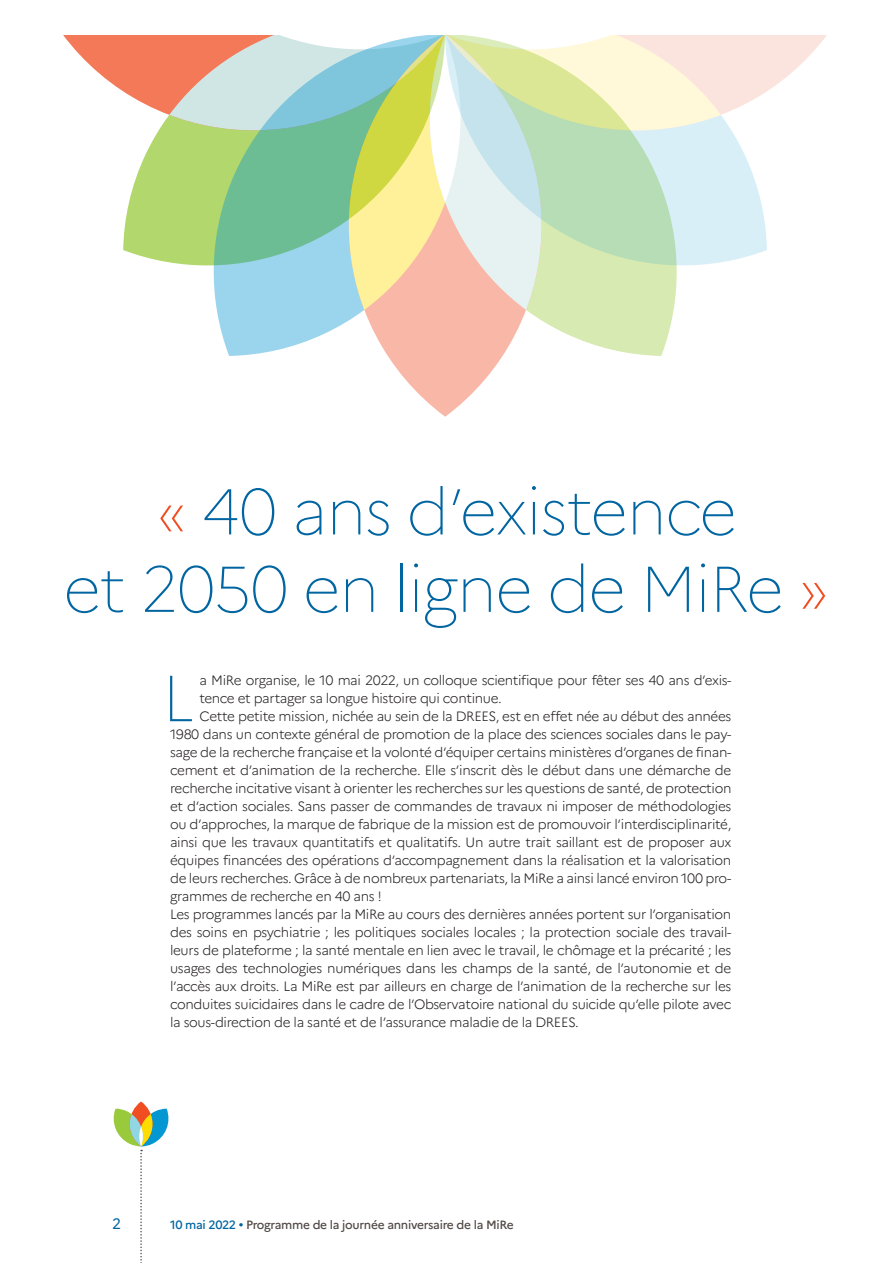
<style>
.page{position:relative;width:893px;height:1263px;background:#fff}
.page>*{position:absolute;margin:0;border:0;box-sizing:border-box;transform-origin:0 0}
.t1{font:100 64.95px "Marianne";color:#0065a1}
.t2{font:100 64.5px/77.4px "Marianne";letter-spacing:-.025em;color:#0065a1;text-align:center}
.t3{font:15px "Marianne";color:#0065a1}
.t4{font:300 13.5px/18px "Marianne";letter-spacing:-.025em;color:#231f20;text-align:justify}
.t5{font:500 12px "Marianne";letter-spacing:-.025em;color:#524a47}
.s1{color:#f04d22}
.s2{color:#0065a1}
</style>
<div class="page">
<svg style="left:63px;top:35px;width:60px;height:56px;fill:#f37959"></svg>
<svg style="left:530px;top:310px;width:144px;height:46px;fill:#d6eab1"></svg>
<svg style="left:217px;top:310px;width:143px;height:46px;fill:#9bd5ed"></svg>
<svg style="left:349px;top:34px;width:192px;height:383px;fill:#f9b8a7"></svg>
<svg style="left:767px;top:35px;width:60px;height:56px;fill:#fce4de"></svg>
<svg style="left:123px;top:34px;width:644px;height:276px;background:#cdddbd"></svg>
<svg style="left:130px;top:1101px;width:22px;height:45px"></svg>
<svg style="left:113px;top:1108px;width:56px;height:155px"></svg>
<p class="t2" style="left:63px;top:473px;width:768px"><span class="s1">«</span> 40 ans d’existence<br>et 2050 en ligne de MiRe <span class="s1">»</span></p>
<p class="t1" style="left:162px;top:658px;width:34px">L</p>
<p class="t4" style="left:199px;top:671px;width:533px">a MiRe organise, le 10 mai 2022, un colloque scientifique pour fêter ses 40 ans d’exis&shy;tence et partager sa longue histoire qui continue.</p>
<p class="t4" style="left:170px;top:707px;width:563px;text-indent:29px">Cette petite mission, nichée au sein de la DREES, est en effet née au début des années 1980 dans un contexte général de promotion de la place des sciences sociales dans le pay&shy;sage de la recherche française et la volonté d’équiper certains ministères d’organes de finan&shy;cement et d’animation de la recherche. Elle s’inscrit dès le début dans une démarche de recherche incitative visant à orienter les recherches sur les questions de santé, de protection et d’action sociales. Sans passer de commandes de travaux ni imposer de méthodologies ou d’approches, la marque de fabrique de la mission est de promouvoir l’interdisciplinarité, ainsi que les travaux quantitatifs et qualitatifs. Un autre trait saillant est de proposer aux équipes financées des opérations d’accompagnement dans la réalisation et la valorisation de leurs recherches. Grâce à de nombreux partenariats, la MiRe a ainsi lancé environ 100 pro&shy;grammes de recherche en 40 ans !</p>
<p class="t4" style="left:170px;top:905px;width:563px">Les programmes lancés par la MiRe au cours des dernières années portent sur l’organisation des soins en psychiatrie ; les politiques sociales locales ; la protection sociale des travail&shy;leurs de plateforme ; la santé mentale en lien avec le travail, le chômage et la précarité ; les usages des technologies numériques dans les champs de la santé, de l’autonomie et de l’accès aux droits. La MiRe est par ailleurs en charge de l’animation de la recherche sur les conduites suicidaires dans le cadre de l’Observatoire national du suicide qu’elle pilote avec la sous-direction de la santé et de l’assurance maladie de la DREES.</p>
<p class="t3" style="left:112px;top:1214px;width:10px">2</p>
<p class="t5" style="left:170px;top:1217px;width:345px"><span class="s2">10 mai 2022 •</span> Programme de la journée anniversaire de la MiRe</p>
</div>
